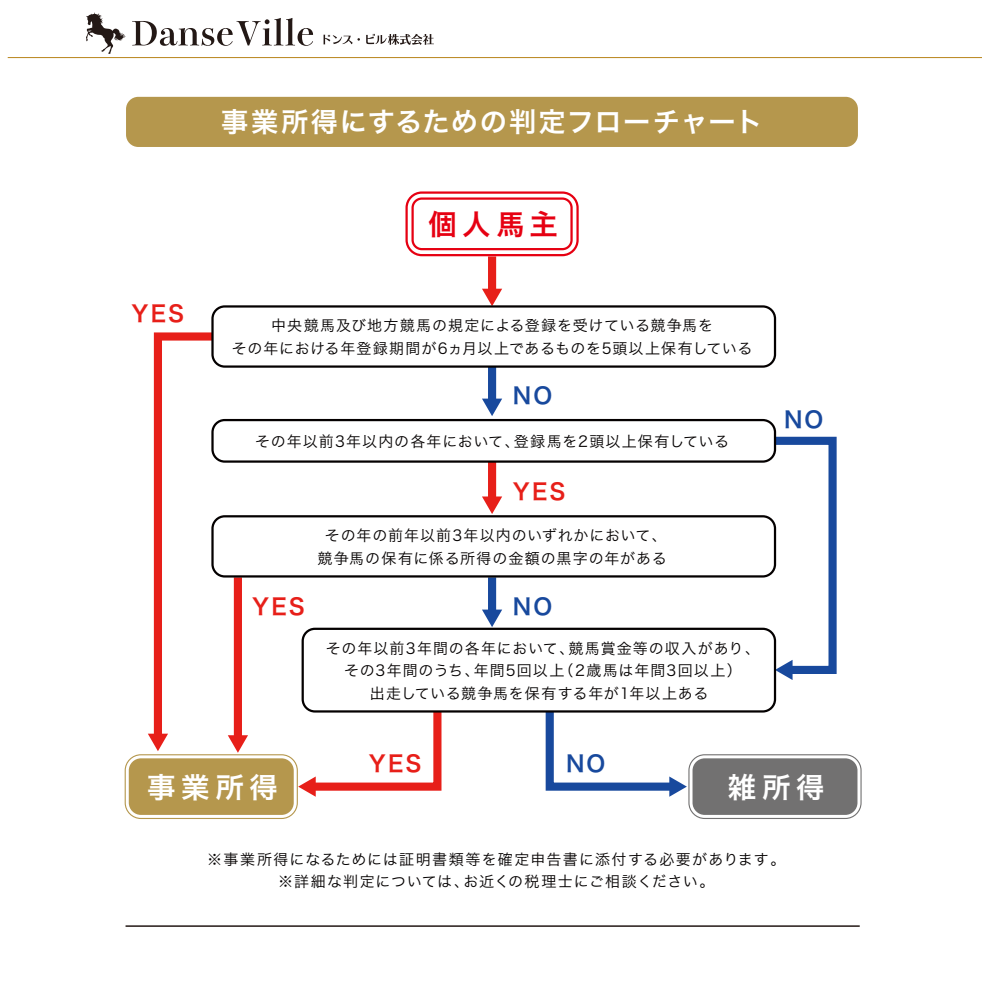
<style>
.page{position:relative;width:988px;height:982px;background:#fff}
.page>*{position:absolute;margin:0;border:0;box-sizing:border-box;transform-origin:0 0}
.t1{font:28.5px "Hira Kaku Pro W6";letter-spacing:.19em;color:#fff}
.t2{font:28.5px "Hira Kaku Pro W6";color:#e60012}
.t3{font:27.22px "Hira Kaku Pro W6";letter-spacing:.05em;color:#fff}
.t4{font:22.5px "Hira Kaku Pro W6";letter-spacing:.09em;color:#e71f19}
.t5{font:22.5px "Hira Kaku Pro W6";letter-spacing:.09em;color:#18499d}
.t6{font:15px/22.5px "Hira Kaku Pro N W3";letter-spacing:.06em;color:#040000;text-align:center}
</style>
<div class="page">
<div style="left:126px;top:97px;width:732px;height:50px;background:#b5974d;border-radius:12px"></div>
<div style="left:488px;top:256px;width:8px;height:36px;background:#e71f19"></div>
<svg style="left:482px;top:289px;width:20px;height:16px"></svg>
<div style="left:488px;top:366px;width:8px;height:36px;background:#18499d"></div>
<svg style="left:482px;top:399px;width:20px;height:17px"></svg>
<div style="left:488px;top:461px;width:8px;height:38px;background:#e71f19"></div>
<svg style="left:482px;top:496px;width:20px;height:18px"></svg>
<div style="left:488px;top:577px;width:8px;height:35px;background:#18499d"></div>
<svg style="left:482px;top:609px;width:20px;height:18px"></svg>
<div style="left:234px;top:577px;width:8px;height:161px;background:#e71f19"></div>
<svg style="left:228px;top:735px;width:20px;height:18px"></svg>
<svg style="left:148px;top:332px;width:72px;height:419px"></svg>
<svg style="left:298px;top:703px;width:147px;height:94px"></svg>
<svg style="left:541px;top:712px;width:146px;height:85px"></svg>
<svg style="left:767px;top:433px;width:70px;height:247px"></svg>
<hr style="left:126px;top:925px;width:734px;height:2px;background:#231815">
<div style="left:125px;top:754px;width:173px;height:65px;border:8px solid #b5974d;border-radius:12px"></div>
<div style="left:126px;top:755px;width:171px;height:63px;border:6px solid #fff;border-radius:12px"></div>
<div style="left:129px;top:758px;width:165px;height:57px;background:#b5974d;border-radius:12px"></div>
<div style="left:405px;top:191px;width:174px;height:65px;border:8px solid #e60012;border-radius:12px"></div>
<div style="left:408px;top:194px;width:168px;height:60px;border:4px solid #fff;border-radius:12px"></div>
<div style="left:688px;top:754px;width:173px;height:65px;border:8px solid #727171;border-radius:12px"></div>
<div style="left:689px;top:755px;width:171px;height:63px;border:6px solid #fff;border-radius:12px"></div>
<div style="left:692px;top:758px;width:165px;height:57px;background:#727171;border-radius:12px"></div>
<div style="left:212px;top:306px;width:563px;height:61px;background:#fff;border-radius:12px"></div>
<div style="left:211px;top:305px;width:565px;height:63px;border:2px solid #040000;border-radius:12px"></div>
<div style="left:212px;top:420px;width:563px;height:41px;background:#fff;border-radius:12px"></div>
<div style="left:211px;top:419px;width:565px;height:44px;border:2px solid #040000;border-radius:12px"></div>
<div style="left:212px;top:516px;width:563px;height:60px;background:#fff;border-radius:12px"></div>
<div style="left:211px;top:515px;width:565px;height:62px;border:2px solid #040000;border-radius:12px"></div>
<div style="left:303px;top:629px;width:472px;height:82px;background:#fff;border-radius:12px"></div>
<div style="left:302px;top:628px;width:474px;height:84px;border:2px solid #040000;border-radius:12px"></div>
<svg style="left:86px;top:12px;width:40px;height:42px"></svg>
<svg style="left:323px;top:35px;width:37px;height:9px"></svg>
<svg style="left:366px;top:34px;width:68px;height:11px"></svg>
<svg style="left:132px;top:18px;width:181px;height:28px"></svg>
<hr style="left:8px;top:57px;width:973px;height:1px;background:#b8841a">
<h2 class="t3" style="left:221px;top:97px;width:543px">事業所得にするための判定フローチャート</h2>
<h3 class="t4" style="left:132px;top:293px;width:54px">YES</h3>
<h1 class="t2" style="left:428px;top:198px;width:131px">個人馬主</h1>
<p class="t6" style="left:232px;top:313px;width:522px">中央競馬及び地方競馬の規定による登録を受けている競争馬を<br>その年における年登録期間が6ヵ月以上であるものを5頭以上保有している</p>
<h3 class="t5" style="left:513px;top:375px;width:41px">NO</h3>
<p class="t6" style="left:255px;top:429px;width:476px">その年以前3年以内の各年において、登録馬を2頭以上保有している</p>
<h3 class="t4" style="left:513px;top:471px;width:54px">YES</h3>
<p class="t6" style="left:317px;top:523px;width:351px">その年の前年以前3年以内のいずれかにおいて、競争馬の保有に係る所得の金額の黒字の年がある</p>
<h3 class="t4" style="left:252px;top:586px;width:54px">YES</h3>
<h3 class="t5" style="left:513px;top:586px;width:41px">NO</h3>
<p class="t6" style="left:326px;top:636px;width:436px">その年以前3年間の各年において、競馬賞金等の収入があり、その3年間のうち、年間5回以上（2歳馬は年間3回以上）<br>出走している競争馬を保有する年が1年以上ある</p>
<h3 class="t5" style="left:784px;top:399px;width:41px">NO</h3>
<h1 class="t1" style="left:147px;top:762px;width:132px">事業所得</h1>
<h3 class="t4" style="left:369px;top:743px;width:54px">YES</h3>
<h3 class="t5" style="left:566px;top:743px;width:41px">NO</h3>
<h1 class="t1" style="left:728px;top:762px;width:98px">雑所得</h1>
<p class="t6" style="left:207px;top:847px;width:580px">※事業所得になるためには証明書類等を確定申告書に添付する必要があります。※詳細な判定については、お近くの税理士にご相談ください。</p>
</div>
